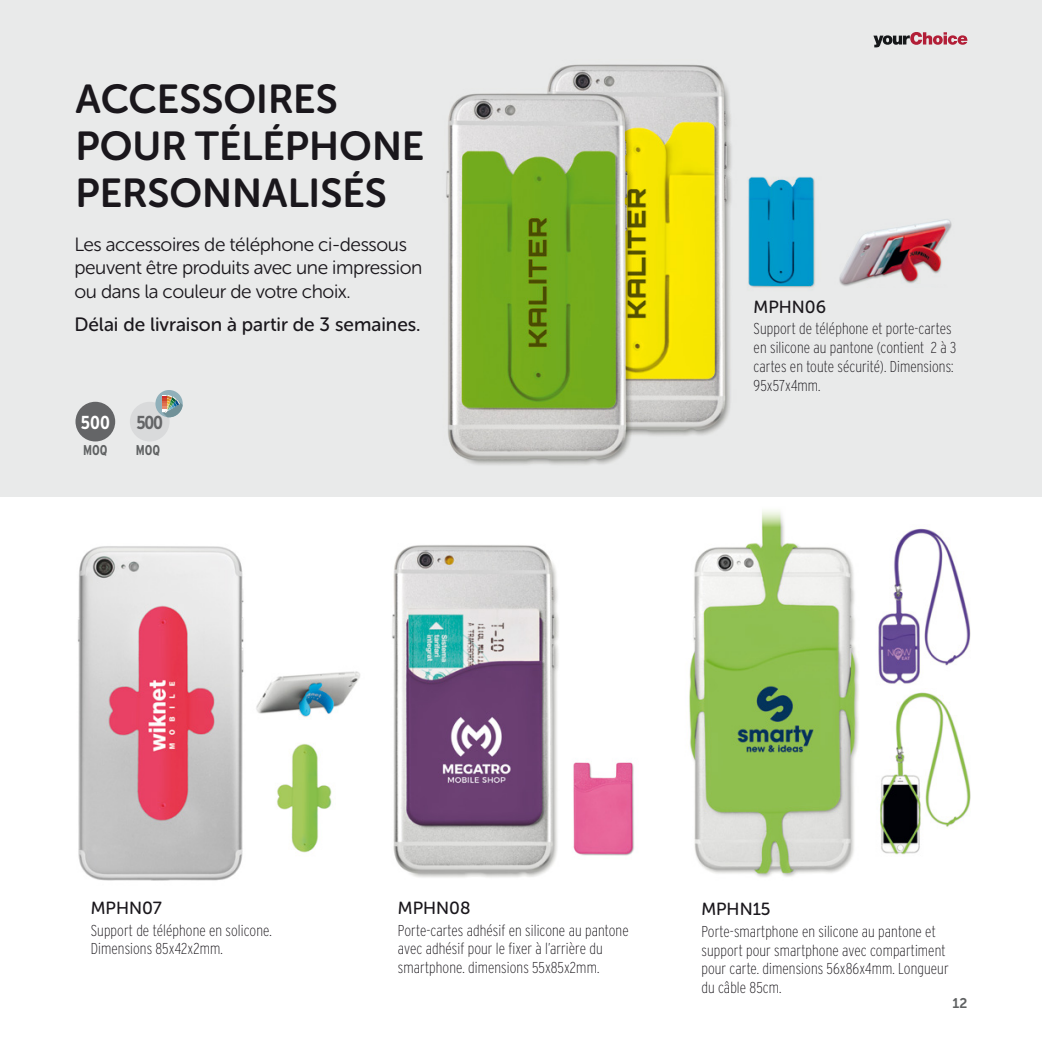
<style>
.page{position:relative;width:1042px;height:1042px;background:#fff}
.page>*{position:absolute;margin:0;border:0;box-sizing:border-box;transform-origin:0 0}
.t1{font:40.25px/47.2px "Museo Sans Rounded 700";color:#1a171c}
.t2{font:19.25px/23.1px "Museo Sans Rounded 300";letter-spacing:-.02em;color:#1a171c}
.t3{font:19.25px "Museo Sans Rounded 500";color:#1a171c}
.t4{font:700 18.72px "Interstate WGL Condensed";color:#fff}
.t5{font:700 18.72px "Interstate WGL Condensed";color:#646567}
.t6{font:17.5px "Museo Sans Rounded 500";color:#1a171c}
.t7{font:200 15.75px/18.9px "Interstate WGL Condensed";letter-spacing:.005em;color:#1a171c}
.t8{font:700 14.17px "Interstate WGL Condensed";color:#5f6162}
.t9{font:14px "Museo Sans Rounded 700";color:#5f6162}
</style>
<div class="page">
<img style="left:77px;top:546px;width:167px;height:335px">
<div style="left:0;top:0;width:1042px;height:496px;background:#e9eaea"></div>
<img style="left:839px;top:219px;width:113px;height:67px">
<img style="left:689px;top:510px;width:170px;height:367px">
<img style="left:392px;top:545px;width:167px;height:333px">
<img style="left:573px;top:762px;width:61px;height:94px">
<img style="left:880px;top:692px;width:91px;height:163px">
<img style="left:878px;top:528px;width:93px;height:156px">
<img style="left:750px;top:176px;width:65px;height:112px">
<img style="left:574px;top:64px;width:176px;height:372px">
<img style="left:559px;top:65px;width:168px;height:366px">
<img style="left:446px;top:69px;width:204px;height:396px">
<img style="left:447px;top:94px;width:181px;height:366px">
<img style="left:256px;top:671px;width:104px;height:46px">
<img style="left:277px;top:744px;width:55px;height:109px">
<div style="left:75px;top:402px;width:40px;height:39px;background:#646567;border-radius:50%"></div>
<div style="left:130px;top:402px;width:40px;height:39px;background:#d9dadb;border-radius:50%"></div>
<div style="left:155px;top:390px;width:28px;height:27px;background:#90b0ba;border-radius:50%"></div>
<svg style="left:162px;top:395px;width:21px;height:22px"></svg>
<img style="left:840px;top:220px;width:110px;height:64px">
<svg style="left:873px;top:32px;width:94px;height:15px"></svg>
<p class="t1" style="left:75px;top:75px;width:350px">ACCESSOIRES<br>POUR TÉLÉPHONE<br>PERSONNALISÉS</p>
<p class="t2" style="left:74px;top:233px;width:349px">Les accessoires de téléphone ci-dessous peuvent être produits avec une impression ou dans la couleur de votre choix.</p>
<p class="t3" style="left:74px;top:314px;width:348px">Délai de livraison à partir de 3 semaines.</p>
<p class="t4" style="left:81px;top:409px;width:31px">500</p>
<p class="t8" style="left:83px;top:440px;width:26px">MOQ</p>
<p class="t5" style="left:136px;top:409px;width:28px">500</p>
<p class="t8" style="left:136px;top:440px;width:26px">MOQ</p>
<p class="t6" style="left:753px;top:297px;width:74px">MPHN06</p>
<p class="t7" style="left:753px;top:318px;width:204px">Support de téléphone et porte-cartes en silicone au pantone (contient 2 à 3 cartes en toute sécurité). Dimensions:<br>95x57x4mm.</p>
<p class="t6" style="left:91px;top:898px;width:73px">MPHN07</p>
<p class="t7" style="left:91px;top:919px;width:182px">Support de téléphone en solicone.<br>Dimensions 85x42x2mm.</p>
<p class="t6" style="left:398px;top:898px;width:74px">MPHN08</p>
<p class="t7" style="left:398px;top:919px;width:232px">Porte-cartes adhésif en silicone au pantone avec adhésif pour le fixer à l’arrière du smartphone. dimensions 55x85x2mm.</p>
<p class="t6" style="left:701px;top:899px;width:71px">MPHN15</p>
<p class="t7" style="left:701px;top:920px;width:249px">Porte-smartphone en silicone au pantone et support pour smartphone avec compartiment pour carte. dimensions 56x86x4mm. Longueur du câble 85cm.</p>
<p class="t9" style="left:952px;top:995px;width:16px">12</p>
</div>
